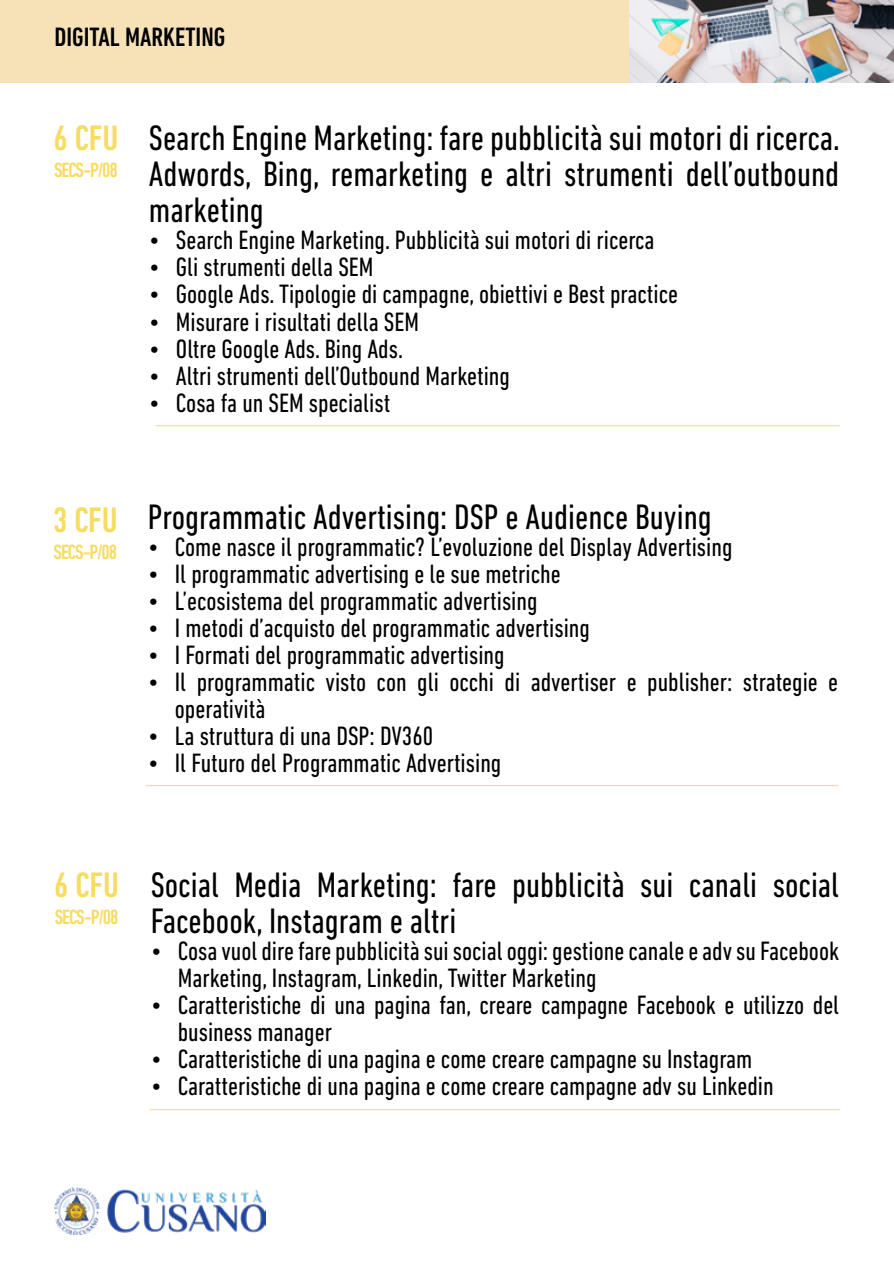
<style>
.page{position:relative;width:894px;height:1264px;background:#fff}
.page>*{position:absolute;margin:0;border:0;box-sizing:border-box;transform-origin:0 0}
.t1{font:condensed 36px/36px "DIN Next LT Pro";color:#000}
.t2{font:500 condensed 36px "DIN Next LT Pro";color:#f6dc61}
.t3{font:condensed 27px/27px "DIN Next LT Pro";color:#000}
.t4{font:500 condensed 27px "DIN Next LT Pro";color:#000}
.t5{font:500 condensed 21px "DIN Next LT Pro";letter-spacing:-.05em;color:#f6dc61}
</style>
<div class="page">
<img style="left:54px;top:1187px;width:211px;height:47px">
<div style="left:0;top:0;width:893px;height:83px;background:#f7e1b7"></div>
<img style="left:630px;top:0;width:263px;height:83px">
<hr style="left:145px;top:785px;width:692px;height:1px;background:#f6dd63">
<hr style="left:150px;top:1109px;width:690px;height:1px;background:#f6dd63">
<hr style="left:155px;top:425px;width:685px;height:1px;background:#f6dd63">
<p class="t4" style="left:54px;top:22px;width:172px">DIGITAL MARKETING</p>
<h1 class="t2" style="left:54px;top:118px;width:66px">6 CFU</h1>
<p class="t5" style="left:54px;top:158px;width:65px">SECS-P/08</p>
<h1 class="t1" style="left:149px;top:120px;width:692px;text-align:justify">Search Engine Marketing: fare pubblicità sui motori di ricerca.<br>Adwords, Bing, remarketing e altri strumenti dell’outbound marketing</h1>
<p class="t3" style="left:149px;top:226px;width:507px">• Search Engine Marketing. Pubblicità sui motori di ricerca</p>
<p class="t3" style="left:149px;top:253px;width:226px">• Gli strumenti della SEM</p>
<p class="t3" style="left:149px;top:280px;width:530px">• Google Ads. Tipologie di campagne, obiettivi e Best practice</p>
<p class="t3" style="left:149px;top:307px;width:271px">• Misurare i risultati della SEM</p>
<p class="t3" style="left:149px;top:334px;width:255px">• Oltre Google Ads. Bing Ads.</p>
<p class="t3" style="left:149px;top:361px;width:362px">• Altri strumenti dell’Outbound Marketing</p>
<p class="t3" style="left:149px;top:388px;width:243px">• Cosa fa un SEM specialist</p>
<h1 class="t2" style="left:53px;top:499px;width:66px">3 CFU</h1>
<p class="t5" style="left:54px;top:540px;width:65px">SECS-P/08</p>
<h1 class="t1" style="left:148px;top:498px;width:565px">Programmatic Advertising: DSP e Audience Buying</h1>
<p class="t3" style="left:148px;top:533px;width:586px">• Come nasce il programmatic? L’evoluzione del Display Advertising</p>
<p class="t3" style="left:148px;top:560px;width:414px">• Il programmatic advertising e le sue metriche</p>
<p class="t3" style="left:148px;top:587px;width:391px">• L’ecosistema del programmatic advertising</p>
<p class="t3" style="left:148px;top:614px;width:443px">• I metodi d’acquisto del programmatic advertising</p>
<p class="t3" style="left:148px;top:641px;width:358px">• I Formati del programmatic advertising</p>
<p class="t3" style="left:175px;top:668px;width:664px;text-indent:-27px">• Il programmatic visto con gli occhi di advertiser e publisher: strategie e operatività</p>
<p class="t3" style="left:148px;top:722px;width:287px">• La struttura di una DSP: DV360</p>
<p class="t3" style="left:148px;top:749px;width:355px">• Il Futuro del Programmatic Advertising</p>
<h1 class="t2" style="left:54px;top:864px;width:66px">6 CFU</h1>
<p class="t5" style="left:55px;top:904px;width:65px">SECS-P/08</p>
<h1 class="t1" style="left:151px;top:866px;width:690px">Social Media Marketing: fare pubblicità sui canali social<br>Facebook, Instagram e altri</h1>
<p class="t3" style="left:178px;top:936px;width:663px;text-indent:-27px">• Cosa vuol dire fare pubblicità sui social oggi: gestione canale e adv su Facebook<br>Marketing, Instagram, Linkedin, Twitter Marketing</p>
<p class="t3" style="left:178px;top:990px;width:663px;text-indent:-27px">• Caratteristiche di una pagina fan, creare campagne Facebook e utilizzo del business manager</p>
<p class="t3" style="left:151px;top:1044px;width:603px">• Caratteristiche di una pagina e come creare campagne su Instagram</p>
<p class="t3" style="left:151px;top:1071px;width:624px">• Caratteristiche di una pagina e come creare campagne adv su Linkedin</p>
</div>
